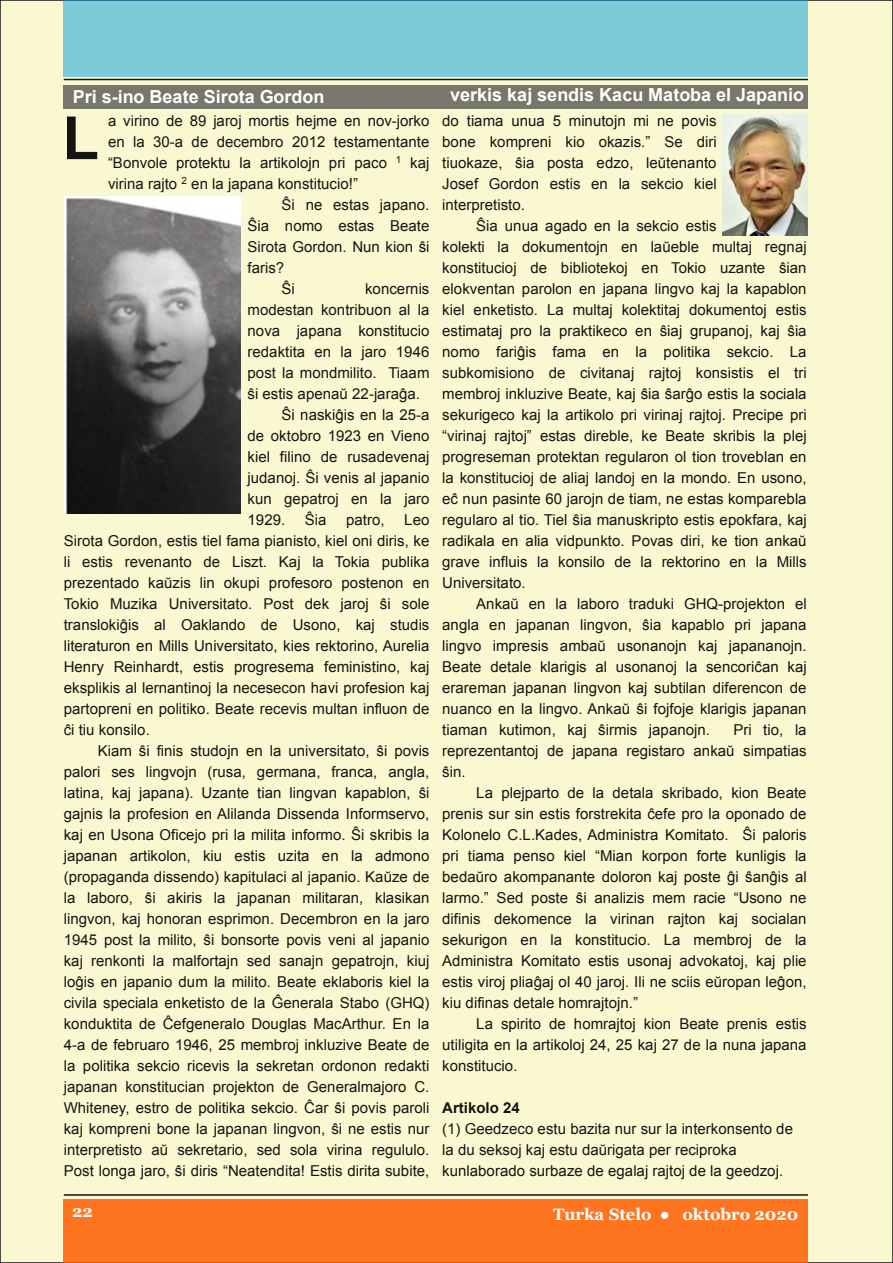
<style>
.page{position:relative;width:893px;height:1263px;background:#faf8d0}
.page>*{position:absolute;margin:0;border:0;box-sizing:border-box;transform-origin:0 0}
.t1{font:700 60px "Arial";color:#161413}
.t2{font:700 18px "Arial";color:#fff}
.t3{font:700 16.5px "Georgia";color:#fff}
.t4{font:15px/21px "Arial";letter-spacing:.005em;color:#161413;text-align:justify}
.t5{font:700 15px "Arial";color:#161413}
</style>
<div class="page">
<div style="left:64px;top:1199px;width:744px;height:64px;background:#fe741f"></div>
<hr style="left:64px;top:1194px;width:744px;height:2px;background:#161413">
<div style="left:64px;top:0;width:744px;height:77px;background:#7dcbd7"></div>
<hr style="left:64px;top:79px;width:744px;height:1px;background:#161413">
<div style="left:64px;top:85px;width:744px;height:24px;background:#78776b"></div>
<img style="left:722px;top:115px;width:85px;height:120px">
<img style="left:65px;top:197px;width:175px;height:316px">
<p class="t2" style="left:73px;top:87px;width:253px">Pri s-ino Beate Sirota Gordon</p>
<p class="t2" style="left:450px;top:85px;width:356px">verkis kaj sendis Kacu Matoba el Japanio</p>
<p class="t4" style="left:108px;top:110px;width:323px">a virino de 89 jaroj mortis hejme en nov-jorko</p>
<p class="t4" style="left:108px;top:131px;width:323px">en la 30-a de decembro 2012 testamentante</p>
<p class="t4" style="left:108px;top:152px;width:323px">“Bonvole protektu la artikolojn pri paco <sup>1</sup> kaj</p>
<p class="t4" style="left:108px;top:173px;width:251px">virina rajto <sup>2</sup> en la japana konstitucio!”</p>
<p class="t4" style="left:282px;top:194px;width:149px">Ŝi ne estas japano.</p>
<p class="t4" style="left:248px;top:215px;width:183px">Ŝia nomo estas Beate</p>
<p class="t4" style="left:248px;top:236px;width:183px">Sirota Gordon. Nun kion ŝi</p>
<p class="t4" style="left:248px;top:257px;width:38px">faris?</p>
<p class="t4" style="left:282px;top:278px;width:15px">Ŝi</p>
<p class="t4" style="left:365px;top:278px;width:66px">koncernis</p>
<p class="t4" style="left:248px;top:299px;width:183px">modestan kontribuon al la</p>
<p class="t4" style="left:248px;top:320px;width:183px">nova japana konstitucio</p>
<p class="t4" style="left:248px;top:341px;width:183px">redaktita en la jaro 1946</p>
<p class="t4" style="left:248px;top:362px;width:183px">post la mondmilito. Tiaam</p>
<p class="t4" style="left:248px;top:383px;width:174px">ŝi estis apenaŭ 22-jaraĝa.</p>
<p class="t4" style="left:282px;top:404px;width:149px">Ŝi naskiĝis en la 25-a</p>
<p class="t4" style="left:248px;top:425px;width:183px">de oktobro 1923 en Vieno</p>
<p class="t4" style="left:248px;top:446px;width:183px">kiel filino de rusadevenaj</p>
<p class="t4" style="left:248px;top:467px;width:183px">judanoj. Ŝi venis al japanio</p>
<p class="t4" style="left:248px;top:488px;width:183px">kun gepatroj en la jaro</p>
<p class="t4" style="left:248px;top:509px;width:39px">1929.</p>
<p class="t4" style="left:305px;top:509px;width:23px">Ŝia</p>
<p class="t4" style="left:346px;top:509px;width:40px">patro,</p>
<p class="t4" style="left:442px;top:110px;width:276px">do tiama unua 5 minutojn mi ne povis bone kompreni kio okazis.” Se diri tiuokaze, ŝia posta edzo, leŭtenanto Josef Gordon estis en la sekcio kiel interpretisto.</p>
<p class="t4" style="left:442px;top:215px;width:366px;text-align:left;text-indent:34px">Ŝia unua agado en la sekcio estis<br>kolekti la dokumentojn en laŭeble multaj regnaj konstitucioj de bibliotekoj en Tokio uzante ŝian elokventan parolon en japana lingvo kaj la kapablon kiel enketisto. La multaj kolektitaj dokumentoj estis estimataj pro la praktikeco en ŝiaj grupanoj, kaj ŝia nomo fariĝis fama en la politika sekcio. La subkomisiono de civitanaj rajtoj konsistis el tri membroj inkluzive Beate, kaj ŝia ŝarĝo estis la sociala sekurigeco kaj la artikolo pri virinaj rajtoj. Precipe pri “virinaj rajtoj” estas direble, ke Beate skribis la plej progreseman protektan regularon ol tion troveblan en la konstitucioj de aliaj landoj en la mondo. En usono, eĉ nun pasinte 60 jarojn de tiam, ne estas komparebla regularo al tio. Tiel ŝia manuskripto estis epokfara, kaj radikala en alia vidpunkto. Povas diri, ke tion ankaŭ grave influis la konsilo de la rektorino en la Mills Universitato.</p>
<p class="t4" style="left:442px;top:593px;width:366px;text-indent:34px">Ankaŭ en la laboro traduki GHQ-projekton el angla en japanan lingvon, ŝia kapablo pri japana lingvo impresis ambaŭ usonanojn kaj japananojn.<br>Beate detale klarigis al usonanoj la sencoriĉan kaj erareman japanan lingvon kaj subtilan diferencon de nuanco en la lingvo. Ankaŭ ŝi fojfoje klarigis japanan tiaman kutimon, kaj ŝirmis japanojn.</p>
<h1 class="t1" style="left:62px;top:105px;width:38px">L</h1>
<p class="t4" style="left:64px;top:509px;width:367px;text-indent:340px">Leo Sirota Gordon, estis tiel fama pianisto, kiel oni diris, ke li estis revenanto de Liszt. Kaj la Tokia publika prezentado kaŭzis lin okupi profesoro postenon en Tokio Muzika Universitato. Post dek jaroj ŝi sole translokiĝis al Oaklando de Usono, kaj studis literaturon en Mills Universitato, kies rektorino, Aurelia Henry Reinhardt, estis progresema feministino, kaj eksplikis al lernantinoj la necesecon havi profesion kaj partopreni en politiko. Beate recevis multan influon de ĉi tiu konsilo.</p>
<p class="t4" style="left:64px;top:740px;width:367px;text-indent:34px">Kiam ŝi finis studojn en la universitato, ŝi povis palori ses lingvojn (rusa, germana, franca, angla, latina, kaj japana). Uzante tian lingvan kapablon, ŝi gajnis la profesion en Alilanda Dissenda Informservo, kaj en Usona Oficejo pri la milita informo. Ŝi skribis la japanan artikolon, kiu estis uzita en la admono (propaganda dissendo) kapitulaci al japanio. Kaŭze de la laboro, ŝi akiris la japanan militaran, klasikan lingvon, kaj honoran esprimon. Decembron en la jaro 1945 post la milito, ŝi bonsorte povis veni al japanio kaj renkonti la malfortajn sed sanajn gepatrojn, kiuj loĝis en japanio dum la milito. Beate eklaboris kiel la civila speciala enketisto de la Ĝenerala Stabo (GHQ) konduktita de Ĉefgeneralo Douglas MacArthur. En la 4-a de februaro 1946, 25 membroj inkluzive Beate de la politika sekcio ricevis la sekretan ordonon redakti japanan konstitucian projekton de Generalmajoro C.<br>Whiteney, estro de politika sekcio. Ĉar ŝi povis paroli kaj kompreni bone la japanan lingvon, ŝi ne estis nur interpretisto aŭ sekretario, sed sola virina regululo.<br>Post longa jaro, ŝi diris “Neatendita! Estis dirita subite,</p>
<p class="t4" style="left:442px;top:719px;width:366px;text-indent:291px">Pri tio, la reprezentantoj de japana registaro ankaŭ simpatias ŝin.</p>
<p class="t4" style="left:442px;top:782px;width:366px;text-indent:34px">La plejparto de la detala skribado, kion Beate prenis sur sin estis forstrekita ĉefe pro la oponado de Kolonelo C.L.Kades, Administra Komitato. Ŝi paloris pri tiama penso kiel “Mian korpon forte kunligis la bedaŭro akompanante doloron kaj poste ĝi ŝanĝis al larmo.” Sed poste ŝi analizis mem racie “Usono ne difinis dekomence la virinan rajton kaj socialan sekurigon en la konstitucio. La membroj de la Administra Komitato estis usonaj advokatoj, kaj plie estis viroj pliaĝaj ol 40 jaroj. Ili ne sciis eŭropan leĝon, kiu difinas detale homrajtojn.”</p>
<p class="t4" style="left:442px;top:1013px;width:366px;text-indent:34px">La spirito de homrajtoj kion Beate prenis estis utiligita en la artikoloj 24, 25 kaj 27 de la nuna japana konstitucio.</p>
<p class="t5" style="left:442px;top:1099px;width:79px">Artikolo 24</p>
<p class="t4" style="left:442px;top:1118px;width:352px;text-align:left">(1) Geedzeco estu bazita nur sur la interkonsento de la du seksoj kaj estu daŭrigata per reciproka kunlaborado surbaze de egalaj rajtoj de la geedzoj.</p>
<p class="t3" style="left:72px;top:1201px;width:22px">22</p>
<p class="t3" style="left:553px;top:1204px;width:247px">Turka Stelo ● oktobro 2020</p>
</div>
